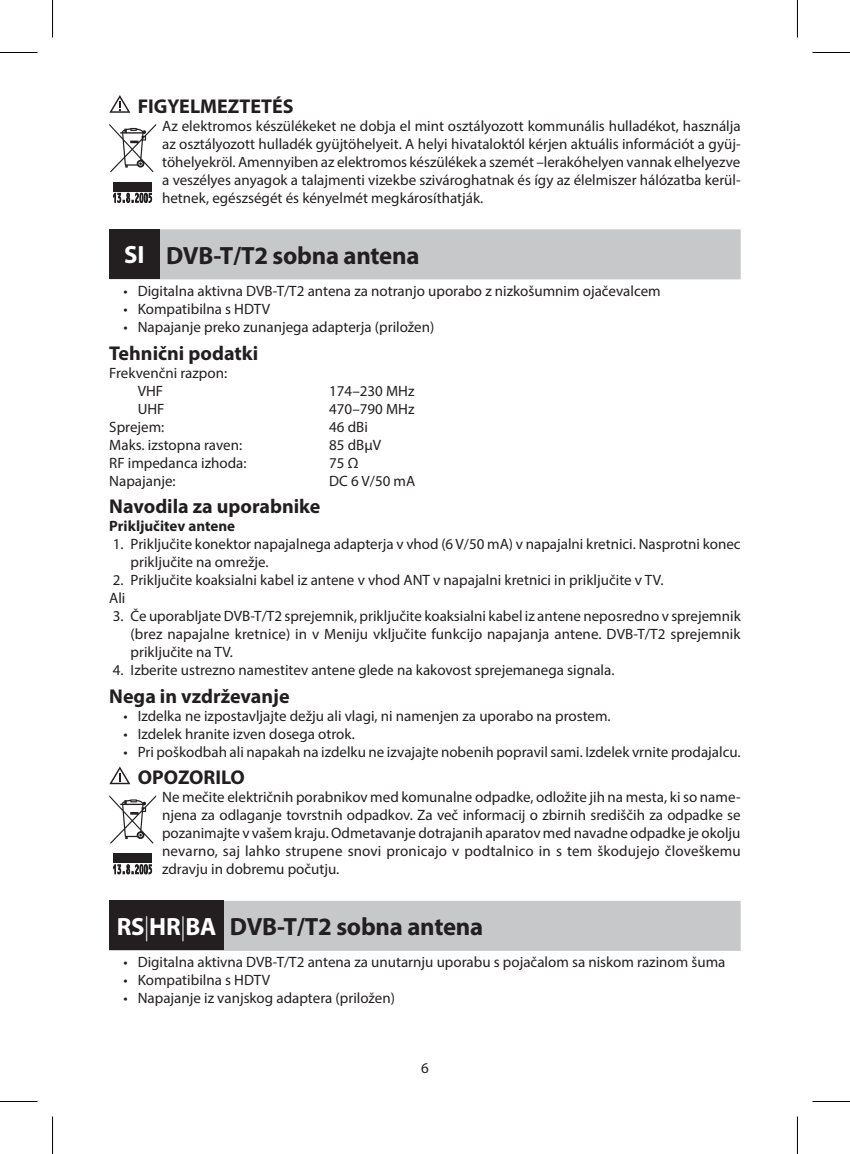
<style>
.page{position:relative;width:850px;height:1154px;background:#fff}
.page>*{position:absolute;margin:0;border:0;box-sizing:border-box;transform-origin:0 0}
.t1{font:700 25px "Myriad Pro";letter-spacing:-.01em;color:#231f20}
.t2{font:700 20px "Myriad Pro";color:#231f20}
.t3{font:15px/18px "Myriad Pro";color:#231f20;text-align:justify}
.t4{font:700 15px "Myriad Pro";color:#231f20}
.s1{color:#fff}
.s2{font-weight:300;color:#fff}
</style>
<div class="page">
<div style="left:109px;top:229px;width:631px;height:50px;background:#c7c8ca"></div>
<div style="left:109px;top:901px;width:631px;height:50px;background:#c7c8ca"></div>
<svg style="left:109px;top:95px;width:21px;height:18px"></svg>
<svg style="left:113px;top:191px;width:39px;height:12px"></svg>
<svg style="left:109px;top:124px;width:47px;height:48px"></svg>
<div style="left:113px;top:182px;width:39px;height:9px;background:#231f20"></div>
<div style="left:109px;top:229px;width:50px;height:50px;background:#231f20"></div>
<svg style="left:109px;top:766px;width:21px;height:18px"></svg>
<svg style="left:113px;top:864px;width:39px;height:10px"></svg>
<svg style="left:109px;top:795px;width:47px;height:49px"></svg>
<div style="left:113px;top:853px;width:39px;height:10px;background:#231f20"></div>
<div style="left:109px;top:900px;width:115px;height:50px;background:#231f20"></div>
<hr style="left:0;top:52px;width:38px;height:1px;background:#000">
<hr style="left:812px;top:52px;width:37px;height:1px;background:#000">
<hr style="left:0;top:1101px;width:38px;height:1px;background:#000">
<hr style="left:812px;top:1101px;width:37px;height:1px;background:#000">
<hr style="left:52px;top:0;width:1px;height:38px;background:#000">
<hr style="left:52px;top:1116px;width:1px;height:38px;background:#000">
<hr style="left:796px;top:0;width:1px;height:38px;background:#000">
<hr style="left:796px;top:1116px;width:1px;height:38px;background:#000">
<h2 class="t2" style="left:138px;top:93px;width:157px">FIGYELMEZTETÉS</h2>
<p class="t3" style="left:162px;top:116px;width:579px">Az elektromos készülékeket ne dobja el mint osztályozott kommunális hulladékot, használja az osztályozott hulladék gyüjtöhelyeit. A helyi hivataloktól kérjen aktuális információt a gyüj&shy;töhelyekröl. Amennyiben az elektromos készülékek a szemét –lerakóhelyen vannak elhelyezve a veszélyes anyagok a talajmenti vizekbe szivároghatnak és így az élelmiszer hálózatba kerül&shy;hetnek, egészségét és kényelmét megkárosíthatják.</p>
<h1 class="t1" style="left:124px;top:239px;width:296px"><span class="s1">SI</span> DVB-T/T2 sobna antena</h1>
<p class="t3" style="left:123px;top:282px;width:538px">• Digitalna aktivna DVB-T/T2 antena za notranjo uporabo z nizkošumnim ojačevalcem</p>
<p class="t3" style="left:123px;top:300px;width:148px">• Kompatibilna s HDTV</p>
<p class="t3" style="left:123px;top:318px;width:312px">• Napajanje preko zunanjega adapterja (priložen)</p>
<h2 class="t2" style="left:109px;top:340px;width:150px">Tehnični podatki</h2>
<p class="t3" style="left:138px;top:363px;width:91px;text-indent:-28px">Frekvenčni razpon:<br>VHF</p>
<p class="t3" style="left:329px;top:381px;width:87px">174–230 MHz</p>
<p class="t3" style="left:138px;top:399px;width:28px">UHF</p>
<p class="t3" style="left:329px;top:399px;width:87px">470–790 MHz</p>
<p class="t3" style="left:109px;top:417px;width:56px">Sprejem:</p>
<p class="t3" style="left:329px;top:417px;width:40px">46 dBi</p>
<p class="t3" style="left:109px;top:435px;width:134px">Maks. izstopna raven:</p>
<p class="t3" style="left:329px;top:435px;width:53px">85 dBμV</p>
<p class="t3" style="left:109px;top:453px;width:139px">RF impedanca izhoda:</p>
<p class="t3" style="left:329px;top:453px;width:31px">75 Ω</p>
<p class="t3" style="left:109px;top:471px;width:68px">Napajanje:</p>
<p class="t3" style="left:329px;top:471px;width:87px">DC 6 V/50 mA</p>
<h2 class="t2" style="left:109px;top:493px;width:212px">Navodila za uporabnike</h2>
<p class="t4" style="left:109px;top:516px;width:127px">Priključitev antene</p>
<p class="t3" style="left:130px;top:535px;width:611px;text-indent:-18px">1. Priključite konektor napajalnega adapterja v vhod (6 V/50 mA) v napajalni kretnici. Nasprotni konec priključite na omrežje.</p>
<p class="t3" style="left:109px;top:571px;width:555px">2. Priključite koaksialni kabel iz antene v vhod ANT v napajalni kretnici in priključite v TV.<br>Ali</p>
<p class="t3" style="left:130px;top:607px;width:611px;text-indent:-18px">3. Če uporabljate DVB-T/T2 sprejemnik, priključite koaksialni kabel iz antene neposredno v sprejemnik (brez napajalne kretnice) in v Meniju vključite funkcijo napajanja antene. DVB-T/T2 sprejemnik priključite na TV.</p>
<p class="t3" style="left:113px;top:661px;width:503px">4. Izberite ustrezno namestitev antene glede na kakovost sprejemanega signala.</p>
<h2 class="t2" style="left:109px;top:683px;width:182px">Nega in vzdrževanje</h2>
<p class="t3" style="left:123px;top:706px;width:488px">• Izdelka ne izpostavljajte dežju ali vlagi, ni namenjen za uporabo na prostem.</p>
<p class="t3" style="left:123px;top:724px;width:233px">• Izdelek hranite izven dosega otrok.</p>
<p class="t3" style="left:123px;top:742px;width:618px">• Pri poškodbah ali napakah na izdelku ne izvajajte nobenih popravil sami. Izdelek vrnite prodajalcu.</p>
<h2 class="t2" style="left:138px;top:764px;width:109px">OPOZORILO</h2>
<p class="t3" style="left:162px;top:788px;width:579px">Ne mečite električnih porabnikov med komunalne odpadke, odložite jih na mesta, ki so name&shy;njena za odlaganje tovrstnih odpadkov. Za več informacij o zbirnih središčih za odpadke se pozanimajte v vašem kraju. Odmetavanje dotrajanih aparatov med navadne odpadke je okolju nevarno, saj lahko strupene snovi pronicajo v podtalnico in s tem škodujejo človeškemu zdravju in dobremu počutju.</p>
<h1 class="t1" style="left:117px;top:910px;width:368px"><span class="s1">RS</span><span class="s2">|</span><span class="s1">HR</span><span class="s2">|</span><span class="s1">BA</span> DVB-T/T2 sobna antena</h1>
<p class="t3" style="left:123px;top:953px;width:603px">• Digitalna aktivna DVB-T/T2 antena za unutarnju uporabu s pojačalom sa niskom razinom šuma</p>
<p class="t3" style="left:123px;top:971px;width:148px">• Kompatibilna s HDTV</p>
<p class="t3" style="left:123px;top:989px;width:273px">• Napajanje iz vanjskog adaptera (priložen)</p>
<p class="t3" style="left:421px;top:1059px;width:9px">6</p>
</div>
